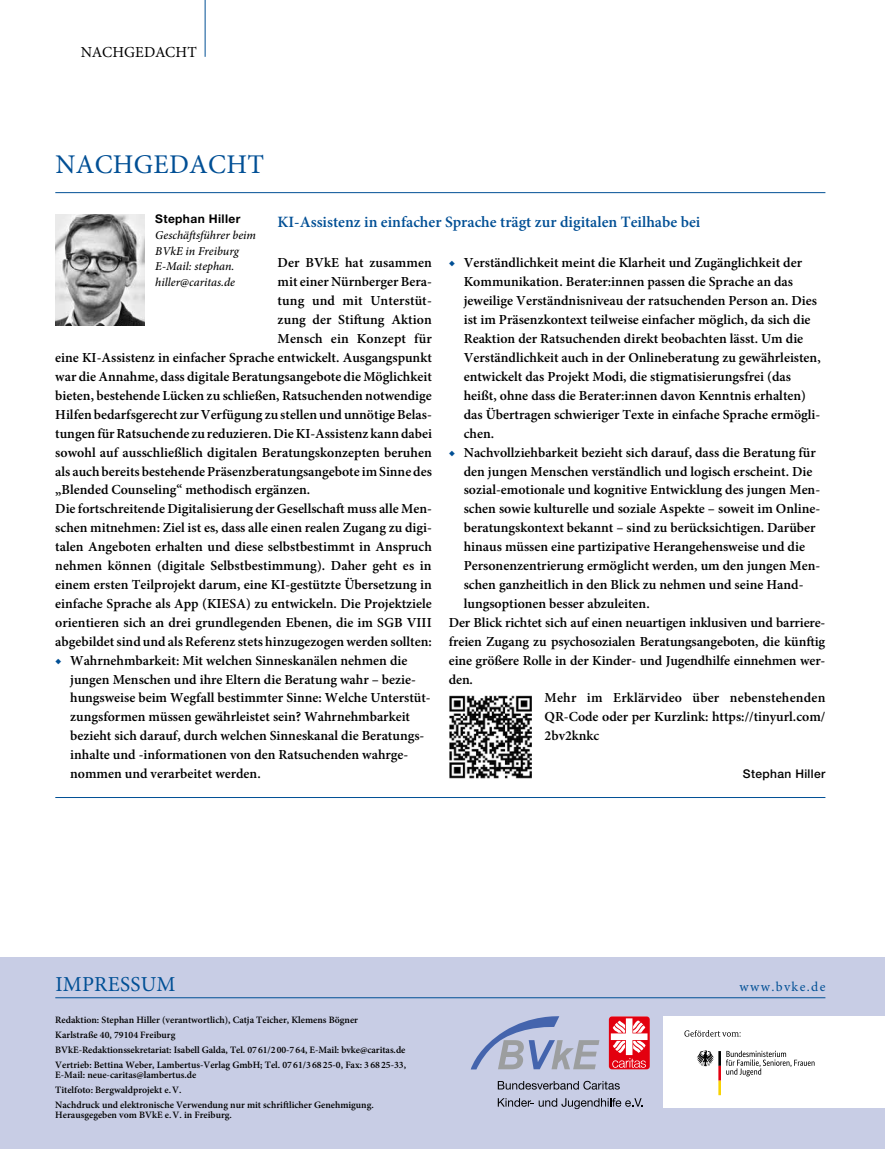
<style>
.page{position:relative;width:885px;height:1149px;background:#fff}
.page>*{position:absolute;margin:0;border:0;box-sizing:border-box;transform-origin:0 0}
.t1{font:27px "Minion Pro";letter-spacing:.01em;color:#004f95}
.t2{font:21.3px "Minion Pro";letter-spacing:.01em;color:#004f95}
.t3{font:600 15.75px "Minion Pro";color:#004f95}
.t4{font:15.3px "Minion Pro";letter-spacing:.005em;color:#000}
.t5{font:600 13.8px/18.9px "Minion Pro";color:#000}
.t6{font:13.5px "Minion Pro";letter-spacing:.1em;color:#004f95}
.t7{font:700 12.75px "Helvetica Neue LT Std";color:#000}
.t8{font:italic 500 12px/15.8px "Minion Pro";color:#000}
.t9{font:500 12px "Helvetica Neue LT Std";letter-spacing:.03em;color:#000}
.t10{font:700 12px "Helvetica Neue LT Std";letter-spacing:.03em;color:#000}
.t11{font:600 9.75px/14.7px "Minion Pro";color:#000}
.s1{font-weight:400;color:#004f95}
</style>
<div class="page">
<hr style="left:205px;top:0;width:1px;height:57px;background:#004f95">
<div style="left:0;top:957px;width:884px;height:191px;background:#c8cde5"></div>
<hr style="left:55px;top:996px;width:770px;height:1px;background:#004f95">
<svg style="left:471px;top:1016px;width:128px;height:53px"></svg>
<svg style="left:497px;top:1080px;width:122px;height:9px"></svg>
<svg style="left:497px;top:1098px;width:145px;height:10px"></svg>
<svg style="left:608px;top:1016px;width:41px;height:52px;background:#ed6e77"></svg>
<div style="left:663px;top:1015px;width:221px;height:92px;background:#fff"></div>
<svg style="left:726px;top:1050px;width:88px;height:26px"></svg>
<svg style="left:697px;top:1050px;width:23px;height:44px"></svg>
<svg style="left:684px;top:1030px;width:56px;height:6px"></svg>
<hr style="left:55px;top:192px;width:770px;height:1px;background:#004f95">
<img style="left:55px;top:214px;width:90px;height:111px">
<hr style="left:55px;top:796px;width:770px;height:1px;background:#004f95">
<img style="left:449px;top:695px;width:82px;height:82px">
<p class="t4" style="left:81px;top:42px;width:117px">NACHGEDACHT</p>
<h1 class="t1" style="left:55px;top:146px;width:210px">NACHGEDACHT</h1>
<p class="t10" style="left:155px;top:211px;width:87px">Stephan Hiller</p>
<p class="t8" style="left:155px;top:227px;width:102px">Geschäftsführer beim<br>BVkE in Freiburg<br>E-Mail: stephan. hiller@caritas.de</p>
<p class="t3" style="left:277px;top:210px;width:424px">KI-Assistenz in einfacher Sprache trägt zur digitalen Teilhabe bei</p>
<p class="t5" style="left:277px;top:253px;width:156px">Der BVkE hat zusammen</p>
<p class="t5" style="left:277px;top:272px;width:156px">mit einer Nürnberger Bera-</p>
<p class="t5" style="left:277px;top:291px;width:156px">tung und mit Unterstüt-</p>
<p class="t5" style="left:277px;top:310px;width:156px">zung der Stiftung Aktion</p>
<p class="t5" style="left:277px;top:329px;width:156px">Mensch ein Konzept für</p>
<p class="t5" style="left:55px;top:348px;width:378px">eine KI-Assistenz in einfacher Sprache entwickelt. Ausgangspunkt</p>
<p class="t5" style="left:55px;top:367px;width:378px">war die Annahme, dass digitale Beratungsangebote die Möglichkeit</p>
<p class="t5" style="left:55px;top:386px;width:378px">bieten, bestehende Lücken zu schließen, Ratsuchenden notwendige</p>
<p class="t5" style="left:55px;top:404px;width:378px">Hilfen bedarfsgerecht zur Verfügung zu stellen und unnötige Belas-</p>
<p class="t5" style="left:55px;top:423px;width:378px">tungen für Ratsuchende zu reduzieren. Die KI-Assistenz kann dabei</p>
<p class="t5" style="left:55px;top:442px;width:378px">sowohl auf ausschließlich digitalen Beratungskonzepten beruhen</p>
<p class="t5" style="left:55px;top:461px;width:378px">als auch bereits bestehende Präsenzberatungsangebote im Sinne des</p>
<p class="t5" style="left:55px;top:480px;width:256px">„Blended Counseling“ methodisch ergänzen.</p>
<p class="t5" style="left:55px;top:499px;width:378px">Die fortschreitende Digitalisierung der Gesellschaft muss alle Men-</p>
<p class="t5" style="left:55px;top:518px;width:378px">schen mitnehmen: Ziel ist es, dass alle einen realen Zugang zu digi-</p>
<p class="t5" style="left:55px;top:537px;width:378px">talen Angeboten erhalten und diese selbstbestimmt in Anspruch</p>
<p class="t5" style="left:55px;top:556px;width:378px">nehmen können (digitale Selbstbestimmung). Daher geht es in</p>
<p class="t5" style="left:55px;top:575px;width:378px">einem ersten Teilprojekt darum, eine KI-gestützte Übersetzung in</p>
<p class="t5" style="left:55px;top:593px;width:378px">einfache Sprache als App (KIESA) zu entwickeln. Die Projektziele</p>
<p class="t5" style="left:55px;top:612px;width:378px">orientieren sich an drei grundlegenden Ebenen, die im SGB VIII</p>
<p class="t5" style="left:55px;top:631px;width:378px">abgebildet sind und als Referenz stets hinzugezogen werden sollten:</p>
<p class="t5" style="left:70px;top:650px;width:362px;text-indent:-15px"><span class="s1">◆</span> Wahrnehmbarkeit: Mit welchen Sinneskanälen nehmen die jungen Menschen und ihre Eltern die Beratung wahr – bezie&shy;hungsweise beim Wegfall bestimmter Sinne: Welche Unterstüt&shy;zungsformen müssen gewährleistet sein? Wahrnehmbarkeit bezieht sich darauf, durch welchen Sinneskanal die Beratungs&shy;inhalte und -informationen von den Ratsuchenden wahrge&shy;nommen und verarbeitet werden.</p>
<p class="t5" style="left:463px;top:253px;width:358px;text-indent:-15px"><span class="s1">◆</span> Verständlichkeit meint die Klarheit und Zugänglichkeit der Kommunikation. Berater:innen passen die Sprache an das jeweilige Verständnisniveau der ratsuchenden Person an. Dies ist im Präsenzkontext teilweise einfacher möglich, da sich die Reaktion der Ratsuchenden direkt beobachten lässt. Um die Verständlichkeit auch in der Onlineberatung zu gewährleisten, entwickelt das Projekt Modi, die stigmatisierungsfrei (das heißt, ohne dass die Berater:innen davon Kenntnis erhalten) das Übertragen schwieriger Texte in einfache Sprache ermögli&shy;chen.</p>
<p class="t5" style="left:449px;top:442px;width:368px"><span class="s1">◆</span> Nachvollziehbarkeit bezieht sich darauf, dass die Beratung für</p>
<p class="t5" style="left:463px;top:461px;width:350px">den jungen Menschen verständlich und logisch erscheint. Die</p>
<p class="t5" style="left:463px;top:480px;width:358px">sozial-emotionale und kognitive Entwicklung des jungen Men-</p>
<p class="t5" style="left:463px;top:499px;width:358px">schen sowie kulturelle und soziale Aspekte – soweit im Online-</p>
<p class="t5" style="left:463px;top:518px;width:353px">beratungskontext bekannt – sind zu berücksichtigen. Darüber</p>
<p class="t5" style="left:463px;top:537px;width:342px">hinaus müssen eine partizipative Herangehensweise und die</p>
<p class="t5" style="left:463px;top:556px;width:358px">Personenzentrierung ermöglicht werden, um den jungen Men-</p>
<p class="t5" style="left:463px;top:575px;width:341px">schen ganzheitlich in den Blick zu nehmen und seine Hand-</p>
<p class="t5" style="left:463px;top:593px;width:187px">lungsoptionen besser abzuleiten.</p>
<p class="t5" style="left:449px;top:612px;width:378px">Der Blick richtet sich auf einen neuartigen inklusiven und barriere-</p>
<p class="t5" style="left:449px;top:631px;width:378px">freien Zugang zu psychosozialen Beratungsangeboten, die künftig</p>
<p class="t5" style="left:449px;top:650px;width:378px">eine größere Rolle in der Kinder- und Jugendhilfe einnehmen wer-</p>
<p class="t5" style="left:449px;top:669px;width:26px">den.</p>
<p class="t5" style="left:544px;top:688px;width:282px">Mehr im Erklärvideo über nebenstehenden</p>
<p class="t5" style="left:544px;top:707px;width:282px">QR-Code oder per Kurzlink: https://tinyurl.com/</p>
<p class="t5" style="left:544px;top:726px;width:56px">2bv2knkc</p>
<p class="t9" style="left:742px;top:766px;width:84px">Stephan Hiller</p>
<h2 class="t2" style="left:55px;top:969px;width:122px">IMPRESSUM</h2>
<p class="t6" style="left:739px;top:976px;width:87px">www.bvke.de</p>
<p class="t11" style="left:55px;top:1012px;width:352px">Redaktion: Stephan Hiller (verantwortlich), Catja Teicher, Klemens Bögner<br>Karlstraße 40, 79104 Freiburg<br>BVkE-Redaktionssekretariat: Isabell Galda, Tel. 0761/200-764, E-Mail: bvke@caritas.de Vertrieb: Bettina Weber, Lambertus-Verlag GmbH; Tel. 07 61/3 68 25-0, Fax: 3 68 25-33,</p>
<p class="t11" style="left:55px;top:1067px;width:320px">E-Mail: neue-caritas@lambertus.de<br>Titelfoto: Bergwaldprojekt e.V.<br>Nachdruck und elektronische Verwendung nur mit schriftlicher Genehmigung.</p>
<p class="t11" style="left:55px;top:1107px;width:178px">Herausgegeben vom BVkE e.V. in Freiburg.</p>
<p class="t7" style="left:55px;top:1100px;width:9px">8</p>
</div>
